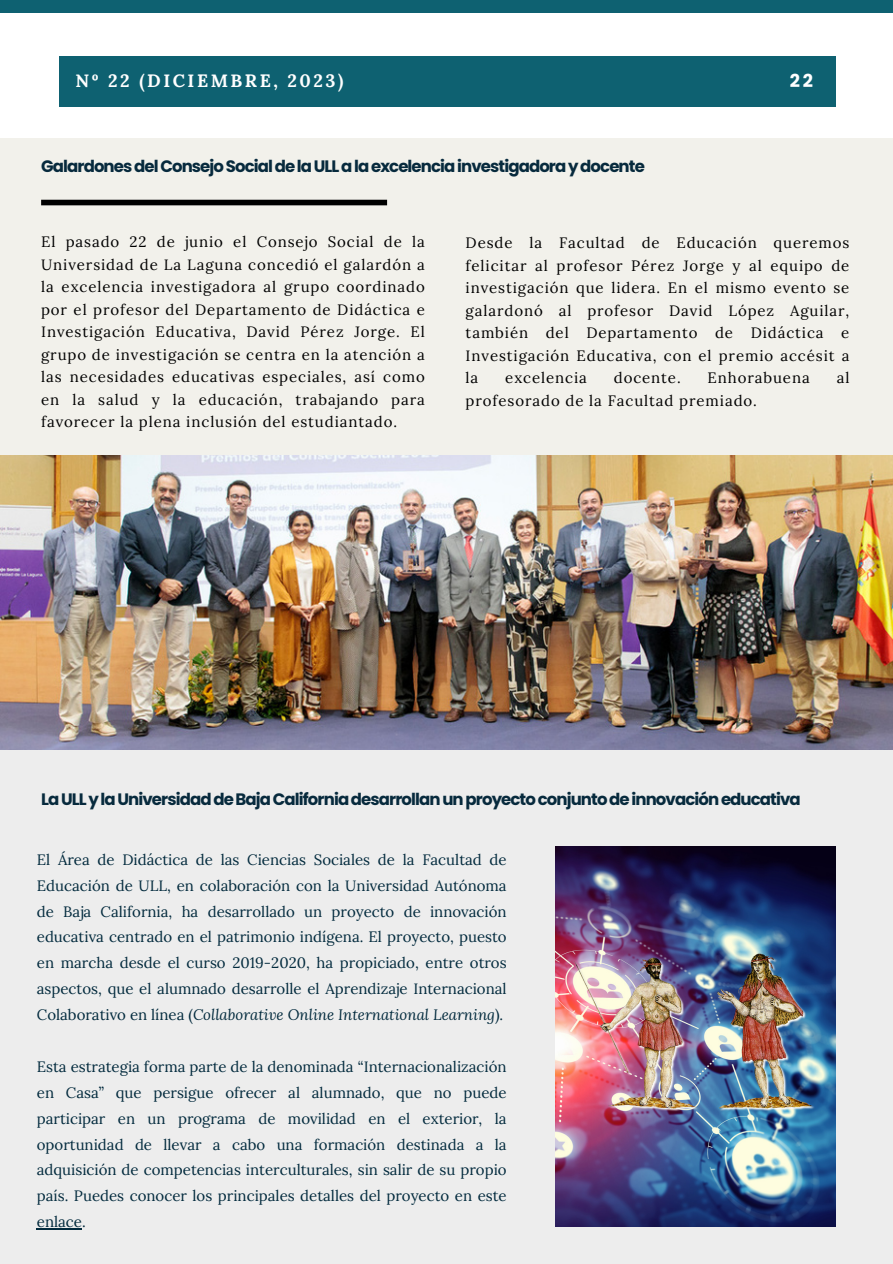
<style>
.page{position:relative;width:893px;height:1264px;background:#fff}
.page>*{position:absolute;margin:0;border:0;box-sizing:border-box;transform-origin:0 0}
.t1{font:700 17.85px "Lora";letter-spacing:.14em;color:#fff}
.t2{font:700 17.85px "Poppins";color:#fff}
.t3{font:700 16.5px "Poppins";letter-spacing:-.055em;color:#072a3d}
.t4{font:15px/25.8px "Lora";color:#022a3d;text-align:justify}
.t5{font:15px/22.5px "Lora";letter-spacing:.06em;color:#000;text-align:justify}
.s1{font-style:italic}
</style>
<div class="page">
<div style="left:59px;top:56px;width:776px;height:51px;background:#0e6171"></div>
<div style="left:0;top:0;width:892px;height:12px;background:#0e6171"></div>
<div style="left:0;top:1249px;width:892px;height:14px;background:#ededed"></div>
<div style="left:0;top:138px;width:892px;height:545px;background:#f2f1eb"></div>
<div style="left:41px;top:200px;width:346px;height:5px;background:#000"></div>
<div style="left:0;top:749px;width:892px;height:500px;background:#ededed"></div>
<img style="left:0;top:455px;width:892px;height:294px">
<img style="left:555px;top:846px;width:280px;height:380px">
<hr style="left:37px;top:1228px;width:45px;height:1px;background:#022a3d">
<p class="t1" style="left:75px;top:69px;width:269px">Nº 22 (DICIEMBRE, 2023)</p>
<p class="t3" style="left:41px;top:155px;width:605px">Galardones del Consejo Social de la ULL a la excelencia investigadora y docente</p>
<p class="t2" style="left:789px;top:68px;width:24px">22</p>
<p class="t5" style="left:41px;top:230px;width:385px">El pasado 22 de junio el Consejo Social de la Universidad de La Laguna concedió el galardón a la excelencia investigadora al grupo coordinado por el profesor del Departamento de Didáctica e Investigación Educativa, David Pérez Jorge. El grupo de investigación se centra en la atención a las necesidades educativas especiales, así como en la salud y la educación, trabajando para favorecer la plena inclusión del estudiantado.</p>
<p class="t5" style="left:465px;top:231px;width:385px">Desde la Facultad de Educación queremos felicitar al profesor Pérez Jorge y al equipo de investigación que lidera. En el mismo evento se galardonó al profesor David López Aguilar, también del Departamento de Didáctica e Investigación Educativa, con el premio accésit a la</p>
<p class="t5" style="left:505px;top:366px;width:83px">excelencia</p>
<p class="t5" style="left:613px;top:366px;width:68px">docente.</p>
<p class="t5" style="left:707px;top:366px;width:104px">Enhorabuena</p>
<p class="t5" style="left:836px;top:366px;width:14px">al</p>
<p class="t5" style="left:465px;top:389px;width:293px">profesorado de la Facultad premiado.</p>
<p class="t3" style="left:41px;top:787px;width:761px">La ULL y la Universidad de Baja California desarrollan un proyecto conjunto de innovación educativa</p>
<p class="t4" style="left:37px;top:846px;width:471px">El Área de Didáctica de las Ciencias Sociales de la Facultad de Educación de ULL, en colaboración con la Universidad Autónoma de Baja California, ha desarrollado un proyecto de innovación educativa centrado en el patrimonio indígena. El proyecto, puesto en marcha desde el curso 2019-2020, ha propiciado, entre otros aspectos, que el alumnado desarrolle el Aprendizaje Internacional Colaborativo en línea (<span class="s1">Collaborative Online International Learning</span>).</p>
<p class="t4" style="left:37px;top:1053px;width:471px">Esta estrategia forma parte de la denominada “Internacionalización en Casa” que persigue ofrecer al alumnado, que no puede participar en un programa de movilidad en el exterior, la oportunidad de llevar a cabo una formación destinada a la adquisición de competencias interculturales, sin salir de su propio país. Puedes conocer los principales detalles del proyecto en este enlace.</p>
</div>
